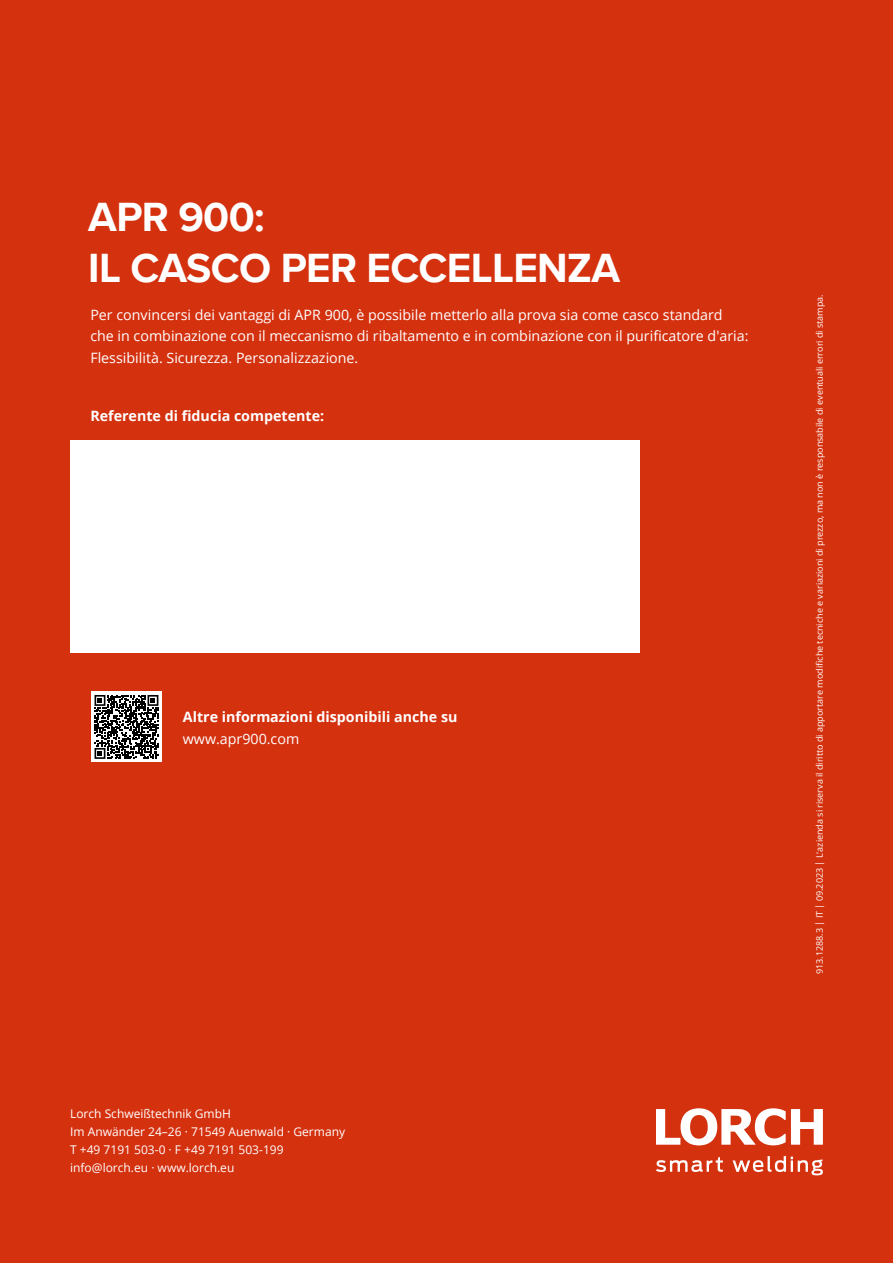
<style>
.page{position:relative;width:893px;height:1263px;background:#d4310f}
.page>*{position:absolute;margin:0;border:0;box-sizing:border-box;transform-origin:0 0}
.t1{font:700 42px/51px "Proxima Nova";letter-spacing:-.015em;color:#fff}
.t2{font:14.25px/21.3px "Open Sans";color:#fff}
.t3{font:700 14.25px "Open Sans";color:#fff}
.t4{font:12px/18px "Open Sans";color:#fff}
.t5{font:9px "Open Sans";color:#fff}
</style>
<div class="page">
<div style="left:70px;top:440px;width:570px;height:212px;background:#fff"></div>
<svg style="left:656px;top:1108px;width:167px;height:67px"></svg>
<div style="left:91px;top:692px;width:71px;height:70px;background:#fff"></div>
<svg style="left:95px;top:695px;width:63px;height:64px"></svg>
<h1 class="t1" style="left:88px;top:190px;width:533px">APR 900:<br>IL CASCO PER ECCELLENZA</h1>
<p class="t2" style="left:90px;top:304px;width:660px">Per convincersi dei vantaggi di APR 900, è possibile metterlo alla prova sia come casco standard che in combinazione con il meccanismo di ribaltamento e in combinazione con il purificatore d'aria:<br>Flessibilità. Sicurezza. Personalizzazione.</p>
<p class="t3" style="left:90px;top:405px;width:235px">Referente di fiducia competente:</p>
<p class="t3" style="left:183px;top:707px;width:276px">Altre informazioni disponibili anche su</p>
<p class="t2" style="left:183px;top:727px;width:118px">www.apr900.com</p>
<p class="t4" style="left:70px;top:1104px;width:276px">Lorch Schweißtechnik GmbH<br>Im Anwänder 24–26 · 71549 Auenwald · Germany T +49 7191 503-0 · F +49 7191 503-199 info@lorch.eu · www.lorch.eu</p>
<p class="t5" style="left:813px;top:974px;width:681px;rotate:-90deg">913.1288.3 | IT | 09.2023 | L'azienda si riserva il diritto di apportare modifiche tecniche e variazioni di prezzo, ma non è responsabile di eventuali errori di stampa.</p>
</div>
